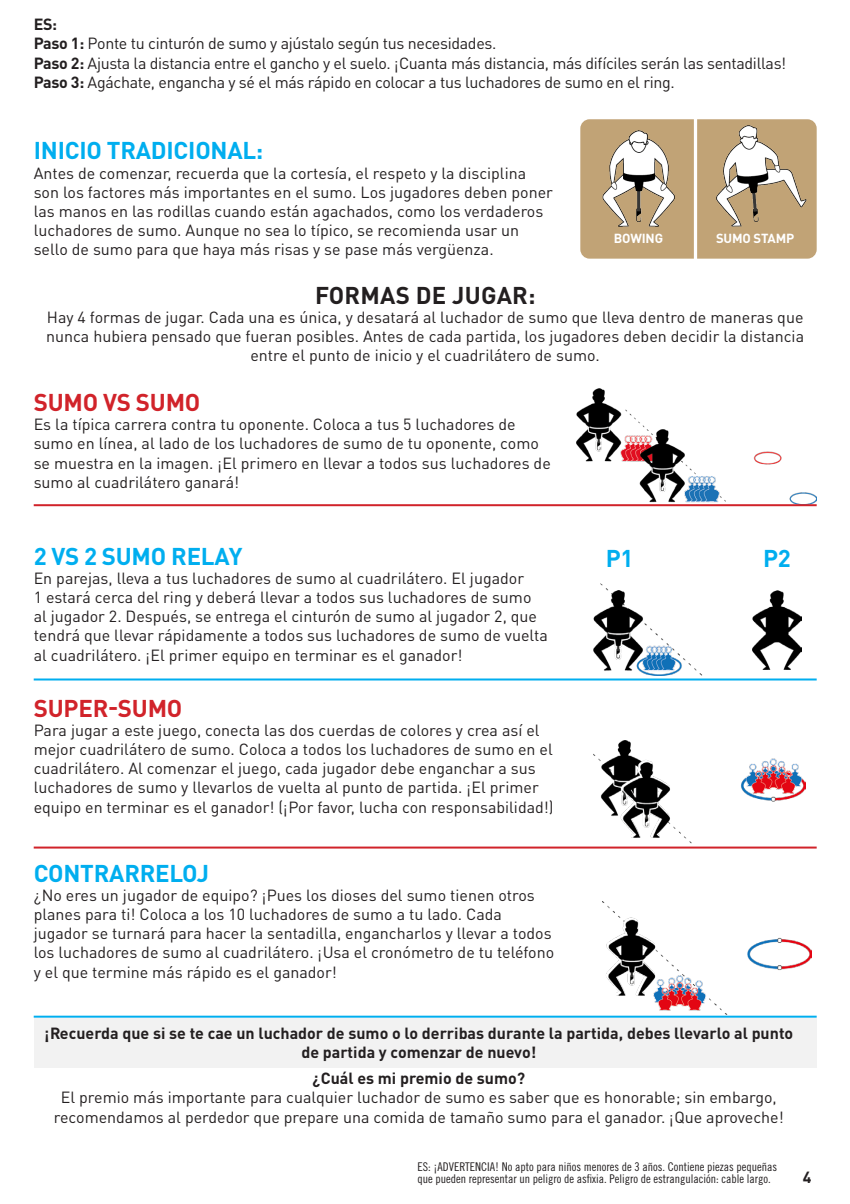
<style>
.page{position:relative;width:850px;height:1204px;background:#fff}
.page>*{position:absolute;margin:0;border:0;box-sizing:border-box;transform-origin:0 0}
.t1{font:700 24px "DIN Pro";letter-spacing:-.01em;color:#00aeef}
.t2{font:700 24px "DIN Pro";letter-spacing:-.01em;color:#d1232a}
.t3{font:700 24px "DIN Pro";letter-spacing:.01em;color:#231f20}
.t4{font:16px/19.2px "DIN Pro";color:#231f20}
.t5{font:16px "DIN Pro";letter-spacing:-.02em;color:#231f20}
.t6{font:700 16px/19.2px "DIN Pro";color:#231f20;text-align:center}
.t7{font:700 13px "DIN Pro";letter-spacing:-.01em;color:#fff}
.t8{font:12px/12px "Trade Gothic LT Std Cn 18";color:#231f20}
.s1{font-weight:700}
</style>
<div class="page">
<div style="left:34px;top:1018px;width:782px;height:50px;background:#f2f2f2"></div>
<img style="left:576px;top:388px;width:240px;height:116px">
<div style="left:580px;top:119px;width:236px;height:140px;background:#c1a376;border-radius:9px"></div>
<img style="left:593px;top:740px;width:212px;height:104px">
<img style="left:602px;top:901px;width:209px;height:114px">
<img style="left:593px;top:591px;width:109px;height:84px">
<hr style="left:34px;top:504px;width:782px;height:2px;background:#d1232a">
<hr style="left:34px;top:846px;width:782px;height:2px;background:#d1232a">
<hr style="left:34px;top:678px;width:782px;height:2px;background:#00aeef">
<hr style="left:34px;top:1015px;width:782px;height:2px;background:#00aeef">
<img style="left:602px;top:130px;width:72px;height:96px">
<img style="left:716px;top:125px;width:89px;height:102px">
<img style="left:752px;top:591px;width:49px;height:79px">
<svg style="left:693px;top:119px;width:4px;height:140px"></svg>
<p class="t6" style="left:34px;top:13px;width:25px">ES:</p>
<p class="t5" style="left:34px;top:33px;width:464px"><span class="s1">Paso 1:</span> Ponte tu cinturón de sumo y ajústalo según tus necesidades.</p>
<p class="t5" style="left:34px;top:52px;width:754px"><span class="s1">Paso 2:</span> Ajusta la distancia entre el gancho y el suelo. ¡Cuanta más distancia, más difíciles serán las sentadillas!</p>
<p class="t5" style="left:34px;top:71px;width:642px"><span class="s1">Paso 3:</span> Agáchate, engancha y sé el más rápido en colocar a tus luchadores de sumo en el ring.</p>
<p class="t1" style="left:34px;top:131px;width:231px">INICIO TRADICIONAL:</p>
<p class="t4" style="left:34px;top:162px;width:520px">Antes de comenzar, recuerda que la cortesía, el respeto y la disciplina son los factores más importantes en el sumo. Los jugadores deben poner las manos en las rodillas cuando están agachados, como los verdaderos luchadores de sumo. Aunque no sea lo típico, se recomienda usar un sello de sumo para que haya más risas y se pase más vergüenza.</p>
<p class="t3" style="left:315px;top:275px;width:222px">FORMAS DE JUGAR:</p>
<p class="t4" style="left:46px;top:307px;width:759px;text-align:center">Hay 4 formas de jugar. Cada una es única, y desatará al luchador de sumo que lleva dentro de maneras que nunca hubiera pensado que fueran posibles. Antes de cada partida, los jugadores deben decidir la distancia entre el punto de inicio y el cuadrilátero de sumo.</p>
<p class="t7" style="left:613px;top:227px;width:51px">BOWING</p>
<p class="t7" style="left:715px;top:227px;width:80px">SUMO STAMP</p>
<p class="t2" style="left:34px;top:382px;width:168px">SUMO VS SUMO</p>
<p class="t4" style="left:34px;top:414px;width:518px">Es la típica carrera contra tu oponente. Coloca a tus 5 luchadores de sumo en línea, al lado de los luchadores de sumo de tu oponente, como se muestra en la imagen. ¡El primero en llevar a todos sus luchadores de sumo al cuadrilátero ganará!</p>
<p class="t1" style="left:34px;top:536px;width:210px">2 VS 2 SUMO RELAY</p>
<p class="t4" style="left:34px;top:567px;width:515px">En parejas, lleva a tus luchadores de sumo al cuadrilátero. El jugador<br>1 estará cerca del ring y deberá llevar a todos sus luchadores de sumo al jugador 2. Después, se entrega el cinturón de sumo al jugador 2, que tendrá que llevar rápidamente a todos sus luchadores de sumo de vuelta al cuadrilátero. ¡El primer equipo en terminar es el ganador!</p>
<p class="t2" style="left:34px;top:688px;width:150px">SUPER-SUMO</p>
<p class="t4" style="left:34px;top:719px;width:521px">Para jugar a este juego, conecta las dos cuerdas de colores y crea así el mejor cuadrilátero de sumo. Coloca a todos los luchadores de sumo en el cuadrilátero. Al comenzar el juego, cada jugador debe enganchar a sus luchadores de sumo y llevarlos de vuelta al punto de partida. ¡El primer equipo en terminar es el ganador! (¡Por favor, lucha con responsabilidad!)</p>
<p class="t1" style="left:605px;top:538px;width:29px">P1</p>
<p class="t1" style="left:763px;top:538px;width:29px">P2</p>
<p class="t1" style="left:34px;top:852px;width:176px">CONTRARRELOJ</p>
<p class="t4" style="left:34px;top:884px;width:522px">¿No eres un jugador de equipo? ¡Pues los dioses del sumo tienen otros planes para ti! Coloca a los 10 luchadores de sumo a tu lado. Cada jugador se turnará para hacer la sentadilla, engancharlos y llevar a todos los luchadores de sumo al cuadrilátero. ¡Usa el cronómetro de tu teléfono y el que termine más rápido es el ganador!</p>
<p class="t6" style="left:44px;top:1021px;width:750px">¡Recuerda que si se te cae un luchador de sumo o lo derribas durante la partida, debes llevarlo al punto de partida y comenzar de nuevo!</p>
<p class="t6" style="left:312px;top:1066px;width:214px">¿Cuál es mi premio de sumo?</p>
<p class="t4" style="left:54px;top:1087px;width:731px;text-align:center">El premio más importante para cualquier luchador de sumo es saber que es honorable; sin embargo, recomendamos al perdedor que prepare una comida de tamaño sumo para el ganador. ¡Que aproveche!</p>
<p class="t8" style="left:417px;top:1160px;width:361px">ES: ¡ADVERTENCIA! No apto para niños menores de 3 años. Contiene piezas pequeñas que pueden representar un peligro de asfixia. Peligro de estrangulación: cable largo.</p>
<p class="t6" style="left:802px;top:1165px;width:10px">4</p>
</div>
